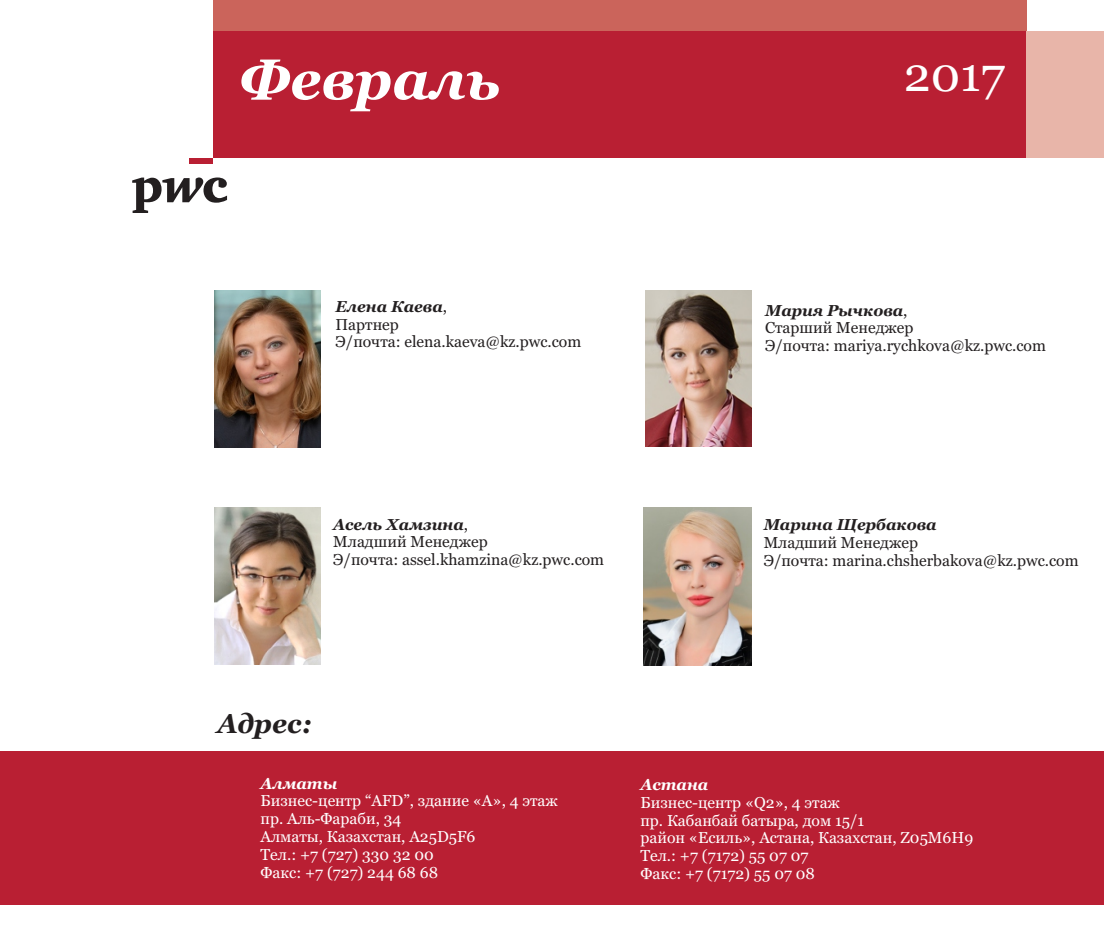
<style>
.page{position:relative;width:1104px;height:944px;background:#fff}
.page>*{position:absolute;margin:0;border:0;box-sizing:border-box;transform-origin:0 0}
.t1{font:italic 700 56.02px "Georgia";color:#fff}
.t2{font:47.93px "Georgia";color:#fff}
.t3{font:italic 700 27px "Georgia";color:#231f20}
.t4{font:15.75px/18px "Georgia";color:#fff}
.t5{font:15.75px/18px "Georgia";color:#231f20}
.t6{font:italic 700 15.75px "Georgia";color:#231f20}
.t7{font:italic 700 15.75px "Georgia";color:#fff}
.s1{font-weight:700;font-style:italic}
</style>
<div class="page">
<div style="left:0;top:751px;width:1103px;height:153px;background:#b91f33"></div>
<img style="left:214px;top:290px;width:106px;height:158px">
<img style="left:214px;top:507px;width:106px;height:157px">
<img style="left:645px;top:290px;width:106px;height:157px">
<img style="left:643px;top:508px;width:108px;height:157px">
<svg style="left:132px;top:177px;width:95px;height:36px"></svg>
<div style="left:213px;top:0;width:813px;height:48px;background:#cb645b"></div>
<div style="left:213px;top:32px;width:840px;height:126px;background:#b91f33"></div>
<div style="left:189px;top:158px;width:24px;height:6px;background:#b91f33"></div>
<div style="left:1026px;top:32px;width:77px;height:126px;background:#e8b5a9"></div>
<h1 class="t1" style="left:239px;top:57px;width:263px">Февраль</h1>
<h2 class="t2" style="left:903px;top:55px;width:103px">2017</h2>
<p class="t5" style="left:335px;top:298px;width:247px"><span class="s1">Елена Каева</span>,<br>Партнер<br>Э/почта: elena.kaeva@kz.pwc.com</p>
<p class="t5" style="left:765px;top:302px;width:282px"><span class="s1">Мария Рычкова</span>,<br>Старший Менеджер<br>Э/почта: mariya.rychkova@kz.pwc.com</p>
<p class="t5" style="left:333px;top:516px;width:272px"><span class="s1">Асель Хамзина</span>,<br>Младший Менеджер<br>Э/почта: assel.khamzina@kz.pwc.com</p>
<p class="t6" style="left:763px;top:518px;width:174px">Марина Щербакова</p>
<p class="t5" style="left:763px;top:535px;width:316px">Младший Менеджер<br>Э/почта: marina.chsherbakova@kz.pwc.com</p>
<h3 class="t3" style="left:217px;top:713px;width:96px">Адрес:</h3>
<p class="t7" style="left:260px;top:777px;width:78px">Алматы</p>
<p class="t4" style="left:260px;top:793px;width:299px">Бизнес-центр “AFD”, здание «А», 4 этаж пр. Аль-Фараби, 34<br>Алматы, Казахстан, A25D5F6<br>Тел.: +7 (727) 330 32 00<br>Факс: +7 (727) 244 68 68</p>
<p class="t7" style="left:640px;top:778px;width:69px">Астана</p>
<p class="t4" style="left:640px;top:794px;width:334px">Бизнес-центр «Q2», 4 этаж<br>пр. Кабанбай батыра, дом 15/1<br>район «Есиль», Астана, Казахстан, Z05M6H9<br>Тел.: +7 (7172) 55 07 07<br>Факс: +7 (7172) 55 07 08</p>
</div>
